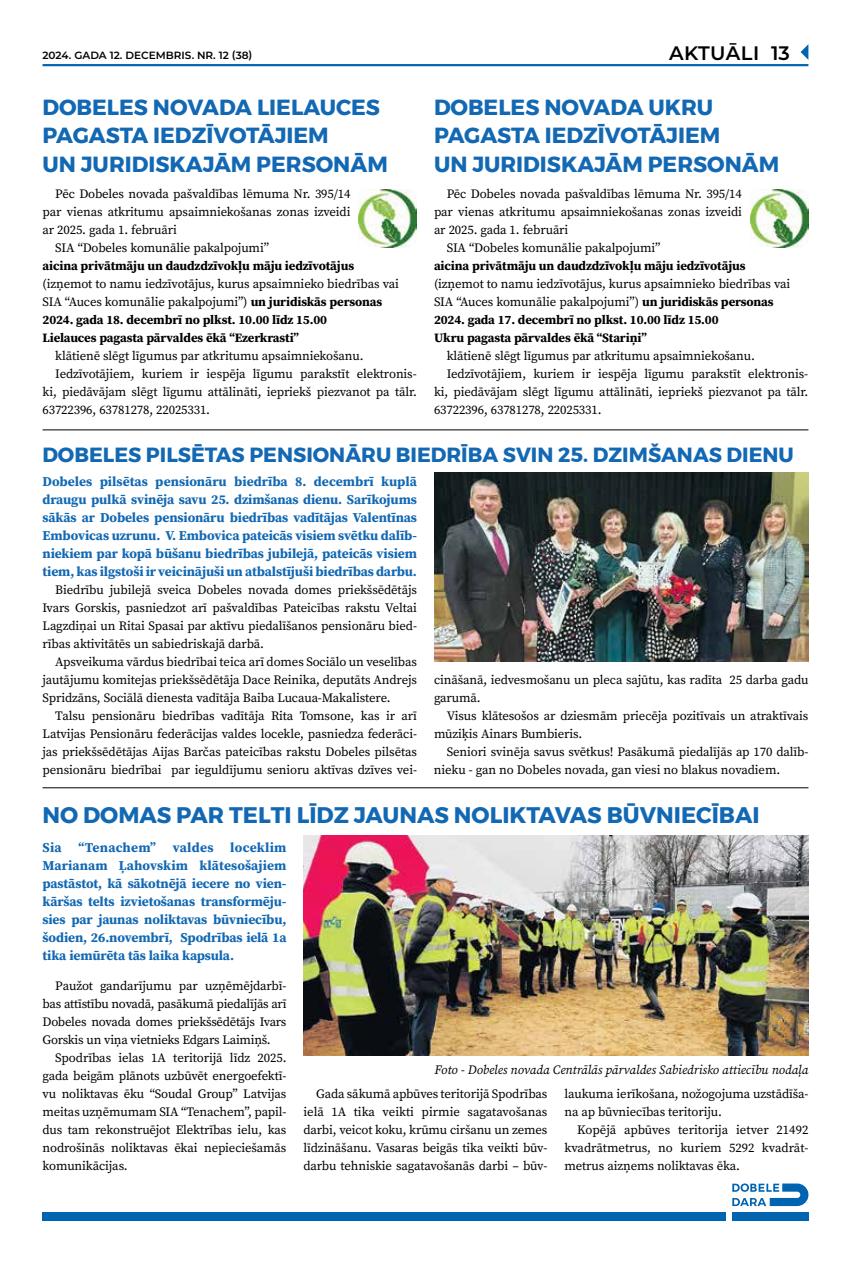
<style>
.page{position:relative;width:851px;height:1263px;background:#fff}
.page>*{position:absolute;margin:0;border:0;box-sizing:border-box;transform-origin:0 0}
.t1{font:700 22.5px "Montserrat";color:#1268b3}
.t2{font:700 21.75px/28.5px "Montserrat";color:#1268b3}
.t3{font:700 20.4px "Montserrat";color:#1268b3}
.t4{font:600 19.5px "Montserrat";letter-spacing:.01em;color:#000}
.t5{font:700 13.5px/18px "Source Serif Pro";letter-spacing:-.01em;color:#1268b3;text-align:justify}
.t6{font:12.75px/18px "Source Serif Pro";letter-spacing:-.01em;color:#000;text-align:justify}
.t7{font:700 12.75px/18px "Source Serif Pro";letter-spacing:-.01em;color:#000}
.t8{font:italic 12.75px "Source Serif Pro";letter-spacing:-.005em;color:#000}
.t9{font:600 10.5px "Montserrat";color:#000}
.s1{font-weight:400}
</style>
<div class="page">
<hr style="left:43px;top:64px;width:765px;height:2px;background:#0064b0">
<svg style="left:800px;top:44px;width:8px;height:16px"></svg>
<div style="left:732px;top:1212px;width:76px;height:8px;background:#0064b0"></div>
<div style="left:43px;top:1212px;width:683px;height:8px;background:#0064b0"></div>
<svg style="left:732px;top:1183px;width:76px;height:23px"></svg>
<hr style="left:43px;top:429px;width:765px;height:1px;background:#000">
<hr style="left:43px;top:787px;width:765px;height:1px;background:#000">
<img style="left:359px;top:189px;width:58px;height:58px">
<img style="left:750px;top:189px;width:58px;height:58px">
<img style="left:434px;top:472px;width:374px;height:189px">
<img style="left:303px;top:836px;width:505px;height:220px">
<p class="t9" style="left:43px;top:48px;width:211px">2024. GADA 12. DECEMBRIS. NR. 12 (38)</p>
<h3 class="t4" style="left:669px;top:39px;width:122px">AKTUĀLI 13</h3>
<h2 class="t2" style="left:43px;top:93px;width:347px">DOBELES NOVADA LIELAUCES<br>PAGASTA IEDZĪVOTĀJIEM<br>UN JURIDISKAJĀM PERSONĀM</h2>
<h2 class="t2" style="left:434px;top:93px;width:347px">DOBELES NOVADA UKRU<br>PAGASTA IEDZĪVOTĀJIEM<br>UN JURIDISKAJĀM PERSONĀM</h2>
<p class="t6" style="left:55px;top:185px;width:296px">Pēc Dobeles novada pašvaldības lēmuma Nr. 395/14</p>
<p class="t6" style="left:43px;top:203px;width:309px">par vienas atkritumu apsaimniekošanas zonas izveidi</p>
<p class="t6" style="left:43px;top:221px;width:136px">ar 2025. gada 1. februāri</p>
<p class="t6" style="left:55px;top:239px;width:215px">SIA “Dobeles komunālie pakalpojumi”</p>
<p class="t7" style="left:43px;top:257px;width:313px">aicina privātmāju un daudzdzīvokļu māju iedzīvotājus</p>
<p class="t7" style="left:43px;top:275px;width:358px"><span class="s1">(izņemot to namu iedzīvotājus, kurus apsaimnieko biedrības vai SIA “Auces komunālie pakalpojumi”)</span> un juridiskās personas 2024. gada 18. decembrī no plkst. 10.00 līdz 15.00<br>Lielauces pagasta pārvaldes ēkā “Ezerkrasti”</p>
<p class="t6" style="left:55px;top:347px;width:309px">klātienē slēgt līgumus par atkritumu apsaimniekošanu.</p>
<p class="t6" style="left:55px;top:365px;width:363px">Iedzīvotājiem, kuriem ir iespēja līgumu parakstīt elektronis-</p>
<p class="t6" style="left:43px;top:383px;width:376px">ki, piedāvājam slēgt līgumu attālināti, iepriekš piezvanot pa tālr.</p>
<p class="t6" style="left:43px;top:401px;width:169px">63722396, 63781278, 22025331.</p>
<p class="t6" style="left:446px;top:185px;width:296px">Pēc Dobeles novada pašvaldības lēmuma Nr. 395/14</p>
<p class="t6" style="left:434px;top:203px;width:309px">par vienas atkritumu apsaimniekošanas zonas izveidi</p>
<p class="t6" style="left:434px;top:221px;width:136px">ar 2025. gada 1. februāri</p>
<p class="t6" style="left:446px;top:239px;width:215px">SIA “Dobeles komunālie pakalpojumi”</p>
<p class="t7" style="left:434px;top:257px;width:313px">aicina privātmāju un daudzdzīvokļu māju iedzīvotājus</p>
<p class="t7" style="left:434px;top:275px;width:358px"><span class="s1">(izņemot to namu iedzīvotājus, kurus apsaimnieko biedrības vai SIA “Auces komunālie pakalpojumi”)</span> un juridiskās personas 2024. gada 17. decembrī no plkst. 10.00 līdz 15.00<br>Ukru pagasta pārvaldes ēkā “Stariņi”</p>
<p class="t6" style="left:446px;top:347px;width:309px">klātienē slēgt līgumus par atkritumu apsaimniekošanu.</p>
<p class="t6" style="left:446px;top:365px;width:363px">Iedzīvotājiem, kuriem ir iespēja līgumu parakstīt elektronis-</p>
<p class="t6" style="left:434px;top:383px;width:376px">ki, piedāvājam slēgt līgumu attālināti, iepriekš piezvanot pa tālr.</p>
<p class="t6" style="left:434px;top:401px;width:169px">63722396, 63781278, 22025331.</p>
<h3 class="t3" style="left:43px;top:438px;width:752px">DOBELES PILSĒTAS PENSIONĀRU BIEDRĪBA SVIN 25. DZIMŠANAS DIENU</h3>
<p class="t5" style="left:43px;top:472px;width:376px">Dobeles pilsētas pensionāru biedrība 8. decembrī kuplā draugu pulkā svinēja savu 25. dzimšanas dienu. Sarīkojums sākās ar Dobeles pensionāru biedrības vadītājas Valentīnas Embovicas uzrunu. V. Embovica pateicās visiem svētku dalīb&shy;niekiem par kopā būšanu biedrības jubilejā, pateicās visiem tiem, kas ilgstoši ir veicinājuši un atbalstījuši biedrības darbu.</p>
<p class="t6" style="left:43px;top:581px;width:376px;text-indent:13px">Biedrību jubilejā sveica Dobeles novada domes priekšsēdētājs Ivars Gorskis, pasniedzot arī pašvaldības Pateicības rakstu Veltai Lagzdiņai un Ritai Spasai par aktīvu piedalīšanos pensionāru bied&shy;rības aktivitātēs un sabiedriskajā darbā.</p>
<p class="t6" style="left:43px;top:653px;width:376px;text-indent:13px">Apsveikuma vārdus biedrībai teica arī domes Sociālo un veselības jautājumu komitejas priekšsēdētāja Dace Reinika, deputāts Andrejs Spridzāns, Sociālā dienesta vadītāja Baiba Lucaua-Makalistere.</p>
<p class="t6" style="left:43px;top:707px;width:376px;text-indent:13px">Talsu pensionāru biedrības vadītāja Rita Tomsone, kas ir arī Latvijas Pensionāru federācijas valdes locekle, pasniedza federāci&shy;jas priekšsēdētājas Aijas Barčas pateicības rakstu Dobeles pilsētas pensionāru biedrībai par ieguldījumu senioru aktīvas dzīves vei-</p>
<p class="t6" style="left:434px;top:671px;width:376px">cināšanā, iedvesmošanu un pleca sajūtu, kas radīta 25 darba gadu garumā.</p>
<p class="t6" style="left:434px;top:707px;width:376px;text-indent:13px">Visus klātesošos ar dziesmām priecēja pozitīvais un atraktīvais mūziķis Ainars Bumbieris.</p>
<p class="t6" style="left:434px;top:743px;width:376px;text-indent:13px">Seniori svinēja savus svētkus! Pasākumā piedalījās ap 170 dalīb&shy;nieku - gan no Dobeles novada, gan viesi no blakus novadiem.</p>
<h1 class="t1" style="left:43px;top:797px;width:718px">NO DOMAS PAR TELTI LĪDZ JAUNAS NOLIKTAVAS BŪVNIECĪBAI</h1>
<p class="t5" style="left:43px;top:838px;width:245px">Sia “Tenachem” valdes loceklim Marianam Ļahovskim klātesošajiem pastāstot, kā sākotnējā iecere no vien&shy;kāršas telts izvietošanas transformēju&shy;sies par jaunas noliktavas būvniecību, šodien, 26.novembrī, Spodrības ielā 1a tika iemūrēta tās laika kapsula.</p>
<p class="t6" style="left:43px;top:977px;width:245px;text-indent:13px">Paužot gandarījumu par uzņēmējdarbī&shy;bas attīstību novadā, pasākumā piedalījās arī Dobeles novada domes priekšsēdētājs Ivars Gorskis un viņa vietnieks Edgars Laimiņš.</p>
<p class="t6" style="left:43px;top:1049px;width:245px;text-indent:13px">Spodrības ielas 1A teritorijā līdz 2025. gada beigām plānots uzbūvēt energoefektī&shy;vu noliktavas ēku “Soudal Group” Latvijas meitas uzņēmumam SIA “Tenachem”, papil&shy;dus tam rekonstruējot Elektrības ielu, kas nodrošinās noliktavas ēkai nepieciešamās komunikācijas.</p>
<p class="t8" style="left:434px;top:1061px;width:375px">Foto - Dobeles novada Centrālās pārvaldes Sabiedrisko attiecību nodaļa</p>
<p class="t6" style="left:303px;top:1085px;width:245px;text-indent:13px">Gada sākumā apbūves teritorijā Spodrības ielā 1A tika veikti pirmie sagatavošanas darbi, veicot koku, krūmu ciršanu un zemes līdzināšanu. Vasaras beigās tika veikti būv&shy;darbu tehniskie sagatavošanās darbi – būv-</p>
<p class="t6" style="left:564px;top:1085px;width:245px">laukuma ierīkošana, nožogojuma uzstādīša&shy;na ap būvniecības teritoriju.</p>
<p class="t6" style="left:564px;top:1121px;width:245px;text-indent:13px">Kopējā apbūves teritorija ietver 21492 kvadrātmetrus, no kuriem 5292 kvadrāt&shy;metrus aizņems noliktavas ēka.</p>
</div>
